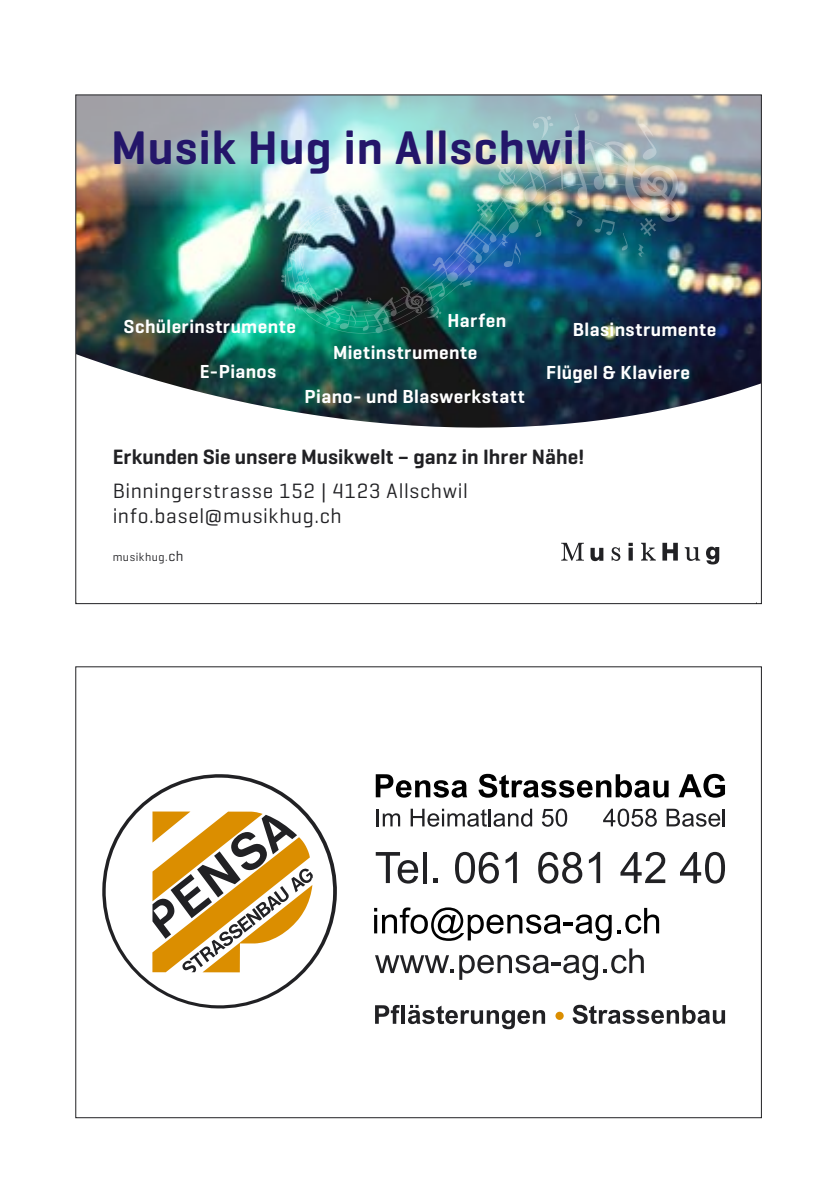
<style>
.page{position:relative;width:840px;height:1191px;background:#fff}
.page>*{position:absolute;margin:0;border:0;box-sizing:border-box;transform-origin:0 0}
.t1{font:600 48px "Geogrotesque";letter-spacing:.02em;color:#24166a}
.t2{font:600 21.2px/34.6px "Geogrotesque";letter-spacing:.005em;color:#212124}
.t3{font:21.2px "Geogrotesque";letter-spacing:.035em;color:#212124}
.t4{font:600 19.2px "Geogrotesque";letter-spacing:.025em;color:#fff}
.t5{font:11.8px "Geogrotesque";letter-spacing:.045em;color:#212124}
.s1{font-weight:400}
.s2{font-size:14.4px}
</style>
<div class="page">
<svg style="left:102px;top:774px;width:235px;height:235px"></svg>
<svg style="left:152px;top:811px;width:160px;height:161px"></svg>
<svg style="left:376px;top:809px;width:24px;height:17px"></svg>
<svg style="left:410px;top:808px;width:122px;height:18px"></svg>
<svg style="left:542px;top:808px;width:25px;height:18px"></svg>
<svg style="left:603px;top:808px;width:53px;height:18px"></svg>
<svg style="left:666px;top:808px;width:58px;height:18px"></svg>
<svg style="left:375px;top:852px;width:43px;height:31px"></svg>
<svg style="left:423px;top:852px;width:3px;height:31px"></svg>
<svg style="left:433px;top:878px;width:4px;height:5px"></svg>
<svg style="left:455px;top:852px;width:43px;height:31px"></svg>
<svg style="left:505px;top:852px;width:11px;height:31px"></svg>
<svg style="left:538px;top:852px;width:44px;height:31px"></svg>
<svg style="left:588px;top:852px;width:11px;height:31px"></svg>
<svg style="left:620px;top:852px;width:45px;height:31px"></svg>
<svg style="left:680px;top:852px;width:44px;height:31px"></svg>
<svg style="left:375px;top:1005px;width:24px;height:18px"></svg>
<hr style="left:401px;top:1005px;width:4px;height:18px;background:#212124">
<svg style="left:408px;top:1005px;width:136px;height:24px"></svg>
<svg style="left:572px;top:1004px;width:152px;height:20px"></svg>
<svg style="left:375px;top:954px;width:222px;height:26px"></svg>
<svg style="left:603px;top:948px;width:40px;height:25px"></svg>
<svg style="left:375px;top:774px;width:92px;height:23px"></svg>
<svg style="left:478px;top:774px;width:190px;height:23px"></svg>
<svg style="left:678px;top:774px;width:46px;height:23px"></svg>
<svg style="left:374px;top:907px;width:237px;height:34px"></svg>
<svg style="left:617px;top:908px;width:41px;height:25px"></svg>
<div style="left:555px;top:1011px;width:8px;height:9px;background:#db8e00;border-radius:50%"></div>
<img style="left:77px;top:231px;width:682px;height:197px">
<svg style="left:286px;top:231px;width:385px;height:103px;background:#31736e"></svg>
<img style="left:281px;top:257px;width:75px;height:72px">
<svg style="left:289px;top:231px;width:67px;height:20px"></svg>
<img style="left:362px;top:231px;width:321px;height:102px">
<img style="left:77px;top:96px;width:682px;height:135px">
<svg style="left:561px;top:543px;width:22px;height:17px"></svg>
<svg style="left:590px;top:548px;width:13px;height:13px"></svg>
<svg style="left:611px;top:547px;width:9px;height:14px"></svg>
<svg style="left:628px;top:547px;width:4px;height:13px"></svg>
<svg style="left:628px;top:543px;width:4px;height:3px"></svg>
<svg style="left:641px;top:543px;width:14px;height:17px"></svg>
<svg style="left:662px;top:543px;width:15px;height:17px"></svg>
<svg style="left:684px;top:547px;width:15px;height:14px"></svg>
<svg style="left:706px;top:546px;width:12px;height:18px"></svg>
<p class="t1" style="left:111px;top:126px;width:478px">Musik Hug in Allschwil</p>
<p class="t4" style="left:123px;top:317px;width:174px">Schülerinstrumente</p>
<p class="t4" style="left:447px;top:312px;width:60px">Harfen</p>
<p class="t4" style="left:333px;top:343px;width:146px">Mietinstrumente</p>
<p class="t4" style="left:572px;top:320px;width:145px">Blasinstrumente</p>
<p class="t4" style="left:200px;top:363px;width:78px">E-Pianos</p>
<p class="t4" style="left:546px;top:364px;width:145px">Flügel &amp; Klaviere</p>
<p class="t4" style="left:304px;top:388px;width:221px">Piano- und Blaswerkstatt</p>
<p class="t2" style="left:113px;top:441px;width:473px">Erkunden Sie unsere Musikwelt – ganz in Ihrer Nähe!<br><span class="s1">Binningerstrasse 152 | 4123 Allschwil</span></p>
<p class="t3" style="left:113px;top:507px;width:230px">info.basel@musikhug.ch</p>
<p class="t5" style="left:113px;top:552px;width:72px">musikhug.<span class="s2">ch</span></p>
</div>
